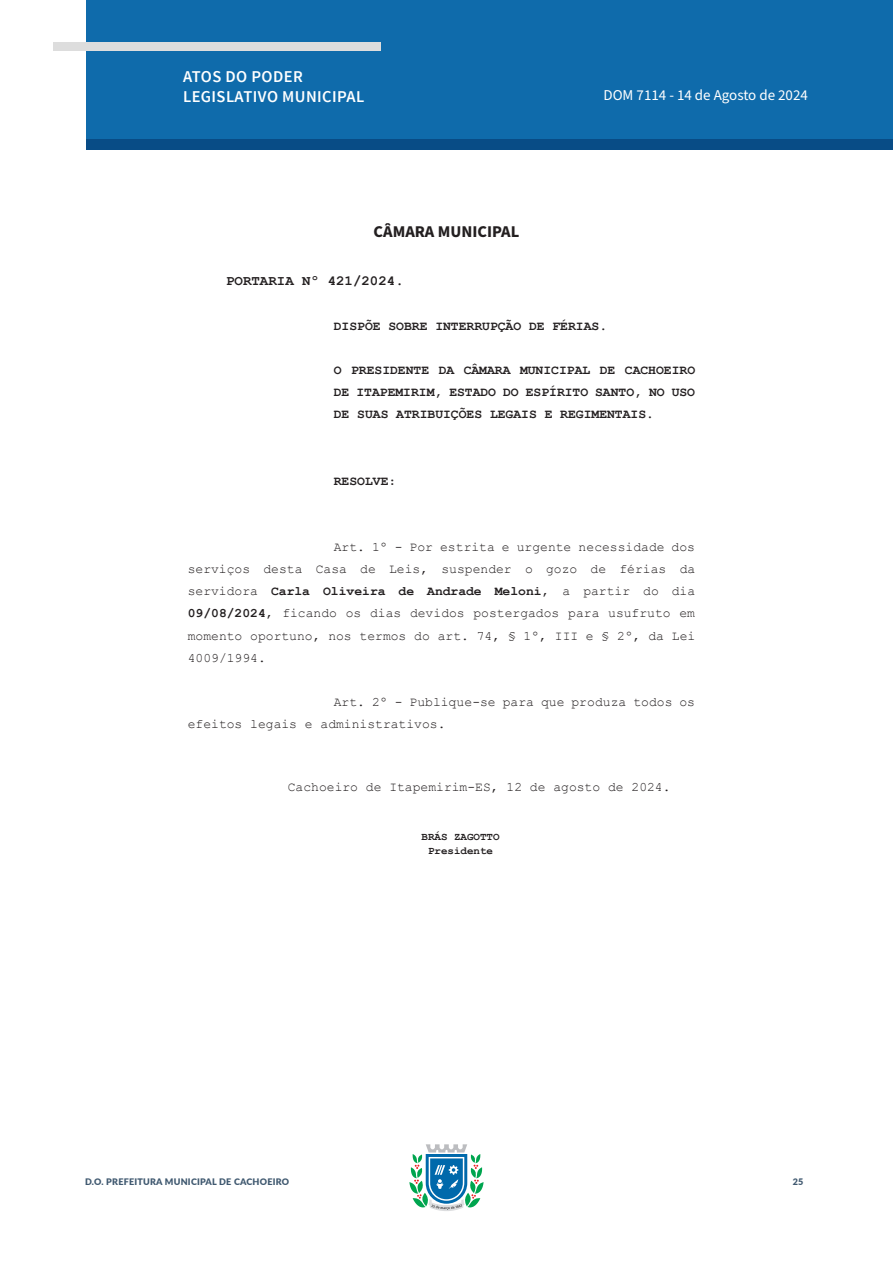
<style>
.page{position:relative;width:893px;height:1263px;background:#fff}
.page>*{position:absolute;margin:0;border:0;box-sizing:border-box;transform-origin:0 0}
.t1{font:600 16.5px "Source Sans Pro";letter-spacing:.025em;color:#fff}
.t2{font:700 16.5px "Source Sans Pro";color:#231f20}
.t3{font:15px "Source Sans Pro";color:#fff}
.t4{font:700 14.1px "Courier New";color:#231f20}
.t5{font:13.05px/22px "Courier New";color:#231f20;text-align:justify}
.t6{font:700 13.05px/22.2px "Courier New";color:#231f20;text-align:justify}
.t7{font:700 10.8px/14.1px "Courier New";color:#231f20;text-align:center}
.t8{font:900 9px "Lato";letter-spacing:.025em;color:#405970}
.s1{font-weight:700}
</style>
<div class="page">
<svg style="left:409px;top:1144px;width:75px;height:67px"></svg>
<div style="left:86px;top:0;width:807px;height:140px;background:#0f6bab"></div>
<div style="left:87px;top:140px;width:806px;height:10px;background:#084c86"></div>
<div style="left:53px;top:42px;width:328px;height:9px;background:#ddd"></div>
<p class="t1" style="left:183px;top:66px;width:121px">ATOS DO PODER</p>
<p class="t1" style="left:183px;top:86px;width:183px">LEGISLATIVO MUNICIPAL</p>
<p class="t3" style="left:603px;top:85px;width:206px">DOM 7114 - 14 de Agosto de 2024</p>
<p class="t2" style="left:374px;top:221px;width:147px">CÂMARA MUNICIPAL</p>
<p class="t4" style="left:226px;top:272px;width:179px">PORTARIA Nº 421/2024.</p>
<p class="t6" style="left:334px;top:314px;width:275px">DISPÕE SOBRE INTERRUPÇÃO DE FÉRIAS.</p>
<p class="t6" style="left:334px;top:358px;width:363px">O PRESIDENTE DA CÂMARA MUNICIPAL DE CACHOEIRO DE ITAPEMIRIM, ESTADO DO ESPÍRITO SANTO, NO USO DE SUAS ATRIBUIÇÕES LEGAIS E REGIMENTAIS.</p>
<p class="t6" style="left:334px;top:469px;width:64px">RESOLVE:</p>
<p class="t5" style="left:188px;top:536px;width:509px;text-indent:146px">Art. 1º - Por estrita e urgente necessidade dos serviços desta Casa de Leis, suspender o gozo de férias da servidora <span class="s1">Carla Oliveira de Andrade Meloni</span>, a partir do dia <span class="s1">09/08/2024</span>, ficando os dias devidos postergados para usufruto em momento oportuno, nos termos do art. 74, § 1º, III e § 2º, da Lei 4009/1994.</p>
<p class="t5" style="left:188px;top:690px;width:509px;text-indent:146px">Art. 2º - Publique-se para que produza todos os efeitos legais e administrativos.</p>
<p class="t5" style="left:288px;top:775px;width:384px">Cachoeiro de Itapemirim-ES, 12 de agosto de 2024.</p>
<p class="t7" style="left:422px;top:829px;width:80px">BRÁS ZAGOTTO<br>Presidente</p>
<p class="t8" style="left:85px;top:1175px;width:206px">D.O. PREFEITURA MUNICIPAL DE CACHOEIRO</p>
<p class="t8" style="left:793px;top:1175px;width:12px">25</p>
</div>
